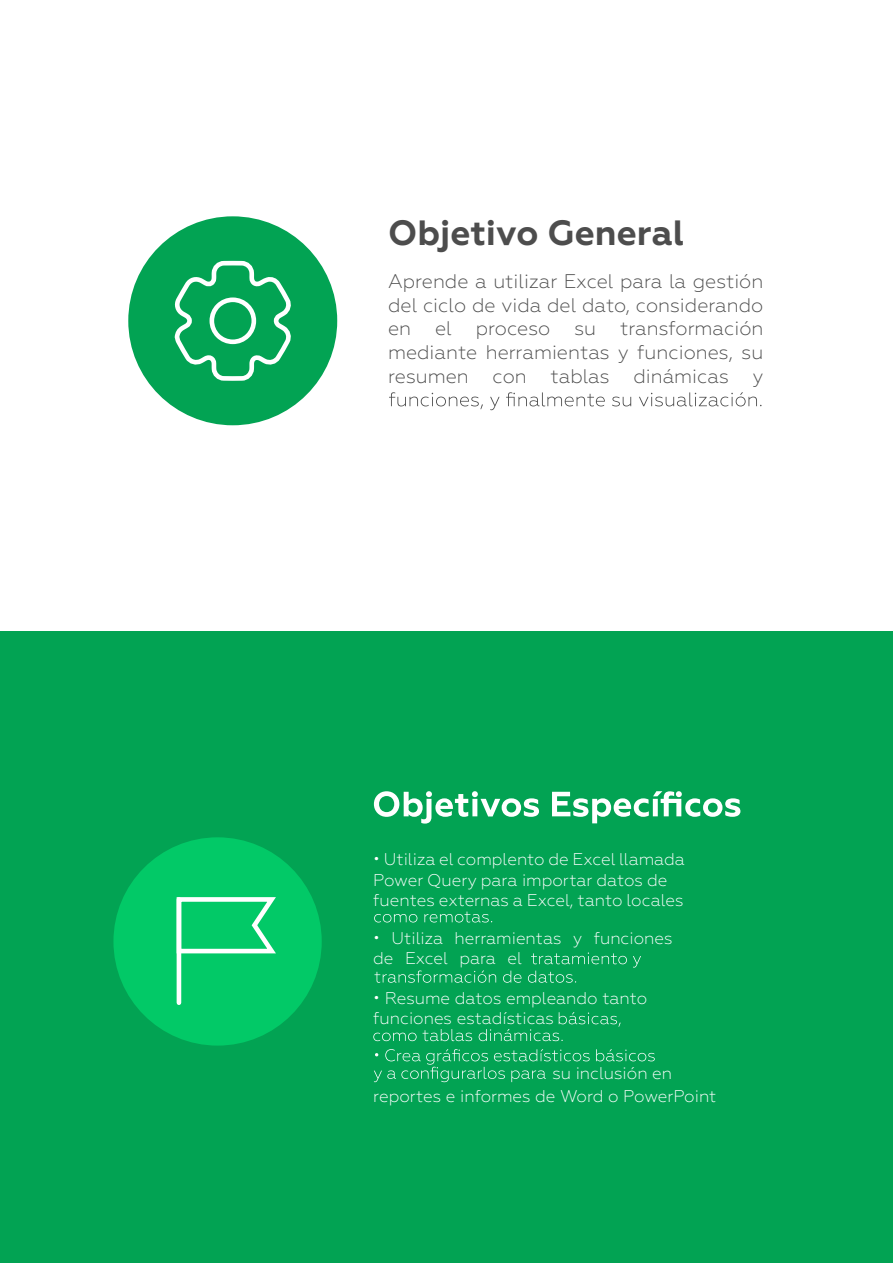
<style>
.page{position:relative;width:893px;height:1263px;background:#fff}
.page>*{position:absolute;margin:0;border:0;box-sizing:border-box;transform-origin:0 0}
.t1{font:700 35.1px "Geometria";color:#4d4d4d}
.t2{font:300 19.65px/23.5px "Geometria";color:#4d4d4d;text-align:justify}
.t3{font:300 16.95px/20.4px "Geometria";color:#fff}
</style>
<div class="page">
<div style="left:128px;top:216px;width:209px;height:209px;background:#02a353;border-radius:50%"></div>
<svg style="left:169px;top:216px;width:127px;height:210px"></svg>
<div style="left:0;top:631px;width:893px;height:632px;background:#02a353"></div>
<div style="left:113px;top:837px;width:209px;height:208px;background:#02c967;border-radius:50%"></div>
<hr style="left:177px;top:899px;width:4px;height:104px;background:#fff">
<svg style="left:176px;top:897px;width:100px;height:60px"></svg>
<svg style="left:374px;top:791px;width:366px;height:32px"></svg>
<svg style="left:389px;top:392px;width:373px;height:18px"></svg>
<svg style="left:374px;top:911px;width:118px;height:11px"></svg>
<svg style="left:374px;top:952px;width:267px;height:31px"></svg>
<svg style="left:373px;top:1012px;width:248px;height:29px"></svg>
<svg style="left:374px;top:1049px;width:281px;height:33px"></svg>
<h1 class="t1" style="left:388px;top:211px;width:297px">Objetivo General</h1>
<p class="t2" style="left:388px;top:269px;width:377px">Aprende a utilizar Excel para la gestión del ciclo de vida del dato, considerando en el proceso su transformación mediante herramientas y funciones, su resumen con tablas dinámicas y</p>
<p class="t3" style="left:373px;top:849px;width:313px">• Utiliza el complento de Excel llamada<br>Power Query para importar datos de fuentes externas a Excel, tanto locales</p>
<p class="t3" style="left:373px;top:927px;width:301px">• Utiliza herramientas y funciones de Excel para el</p>
<p class="t3" style="left:373px;top:987px;width:275px">• Resume datos empleando tanto funciones estadísticas</p>
<p class="t3" style="left:373px;top:1061px;width:345px;line-height:23.1px;text-indent:179px">su inclusión en reportes e informes de Word o PowerPoint</p>
</div>
